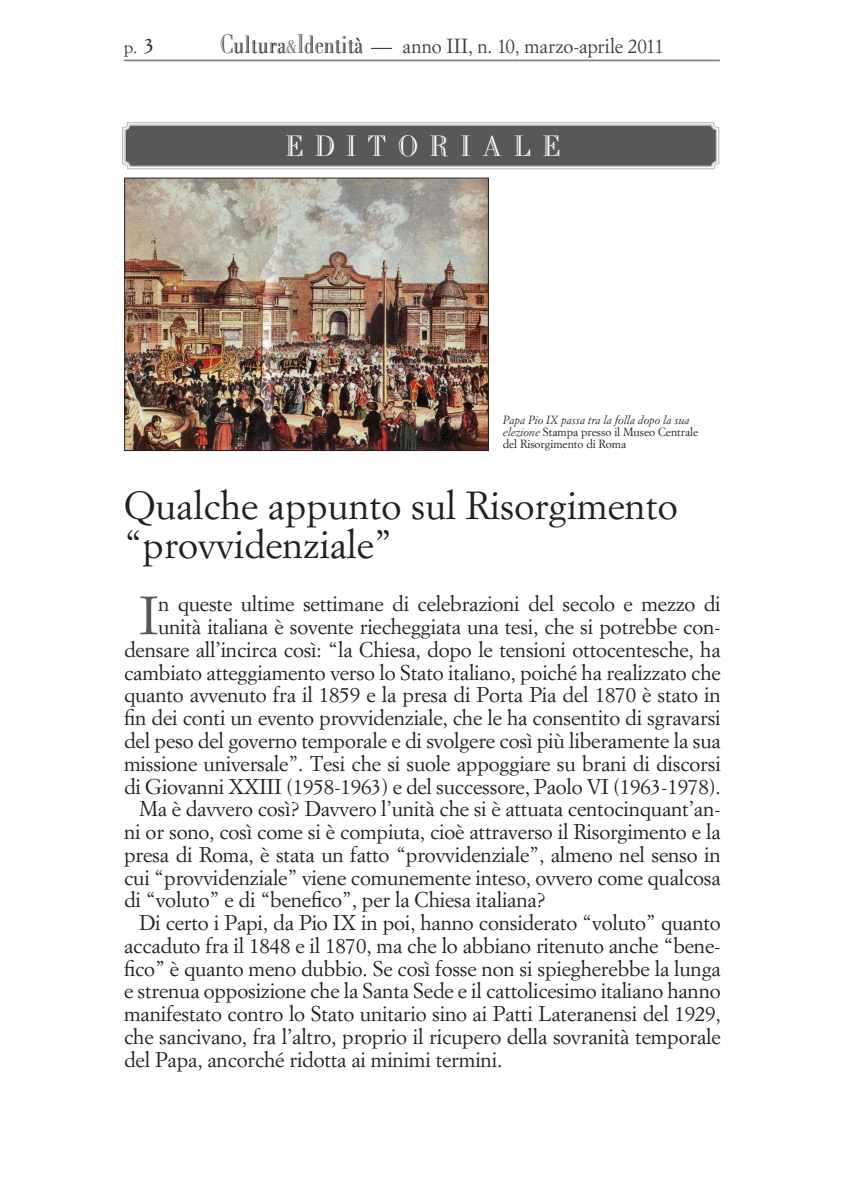
<style>
.page{position:relative;width:844px;height:1191px;background:#fff}
.page>*{position:absolute;margin:0;border:0;box-sizing:border-box;transform-origin:0 0}
.Normale{font:52.85px "Simoncini Garamond";color:#57585a}
.Titolo{font:38.5px "Simoncini Garamond";color:#231f20}
.t1{font:29.75px "O Bodoni";letter-spacing:.395em;color:#fff}
.Normale-2{font:21px/22.8px "Simoncini Garamond";letter-spacing:-.01em;color:#231f20;text-align:justify}
.t2{font:20.12px "Simoncini Garamond";letter-spacing:-.005em;color:#3e3e3f;scale:.95 1}
.t3{font:17.5px "Simoncini Garamond";color:#3e3e3f}
.Corpo{font:italic 11.72px/11.5px "Simoncini Garamond";letter-spacing:-.005em;color:#231f20}
.Corpo-2{font:11.72px "Simoncini Garamond";letter-spacing:-.005em;color:#231f20}
.s1{font-size:21px;color:#231f20}
.s2{font-family:"O Bodoni";font-size:27.3px;color:#57585a}
.s3{font-family:"O Bodoni";font-size:25.2px;color:#231f20}
.s4{font-family:"O Bodoni";font-size:18.9px;color:#57585a}
.s5{font-size:21px}
.s6{font-style:normal}
</style>
<div class="page">
<hr style="left:124px;top:60px;width:595px;height:1px;background:#808285">
<svg style="left:122px;top:122px;width:597px;height:48px;background:#808183"></svg>
<div style="left:124px;top:124px;width:592px;height:43px;border:1px solid #bcbdc0;border-radius:5px"></div>
<div style="left:136px;top:129px;width:572px;height:27px;background:#57585a"></div>
<img style="left:126px;top:180px;width:360px;height:269px">
<div style="left:124px;top:178px;width:364px;height:273px;border:1px solid #231f20"></div>
<p class="t3" style="left:124px;top:37px;width:32px">p. <span class="s1">3</span></p>
<p class="t2" style="left:220px;top:34px;width:469px"><span class="s2">C</span><span class="s3">ultura</span><span class="s4">&amp;</span><span class="s2">I</span><span class="s3">dentità</span> <span class="s5">—</span> anno III, n. 10, marzo-aprile 2011</p>
<p class="t1" style="left:285px;top:129px;width:276px">EDITORIALE</p>
<p class="Corpo" style="left:502px;top:414px;width:197px">Papa Pio IX passa tra la folla dopo la sua elezione <span class="s6">Stampa presso il Museo Centrale</span></p>
<p class="Corpo-2" style="left:502px;top:436px;width:125px">del Risorgimento di Roma</p>
<p class="Titolo" style="left:124px;top:482px;width:555px">Qualche appunto sul Risorgimento</p>
<p class="Titolo" style="left:124px;top:520px;width:270px">“provvidenziale”</p>
<p class="Normale" style="left:139px;top:583px;width:21px">I</p>
<p class="Normale-2" style="left:124px;top:592px;width:598px;text-align:right">n queste ultime settimane di celebrazioni del secolo e mezzo di unità italiana è sovente riecheggiata una tesi, che si potrebbe con&shy;densare all’incirca così: “la Chiesa, dopo le tensioni ottocentesche, ha cambiato atteggiamento verso lo Stato italiano, poiché ha realizzato che quanto avvenuto fra il 1859 e la presa di Porta Pia del 1870 è stato in fin dei conti un evento provvidenziale, che le ha consentito di sgravarsi del peso del governo temporale e di svolgere così più liberamente la sua missione universale”. Tesi che si suole appoggiare su brani di discorsi di Giovanni XXIII (1958-1963) e del successore, Paolo VI (1963-1978).</p>
<p class="Normale-2" style="left:124px;top:797px;width:598px;text-indent:15px">Ma è davvero così? Davvero l’unità che si è attuata centocinquant’an&shy;ni or sono, così come si è compiuta, cioè attraverso il Risorgimento e la presa di Roma, è stata un fatto “provvidenziale”, almeno nel senso in cui “provvidenziale” viene comunemente inteso, ovvero come qualcosa di “voluto” e di “benefico”, per la Chiesa italiana?</p>
<p class="Normale-2" style="left:124px;top:911px;width:598px;text-indent:15px">Di certo i Papi, da Pio IX in poi, hanno considerato “voluto” quanto accaduto fra il 1848 e il 1870, ma che lo abbiano ritenuto anche “bene&shy;fico” è quanto meno dubbio. Se così fosse non si spiegherebbe la lunga e strenua opposizione che la Santa Sede e il cattolicesimo italiano hanno manifestato contro lo Stato unitario sino ai Patti Lateranensi del 1929, che sancivano, fra l’altro, proprio il ricupero della sovranità temporale del Papa, ancorché ridotta ai minimi termini.</p>
</div>
